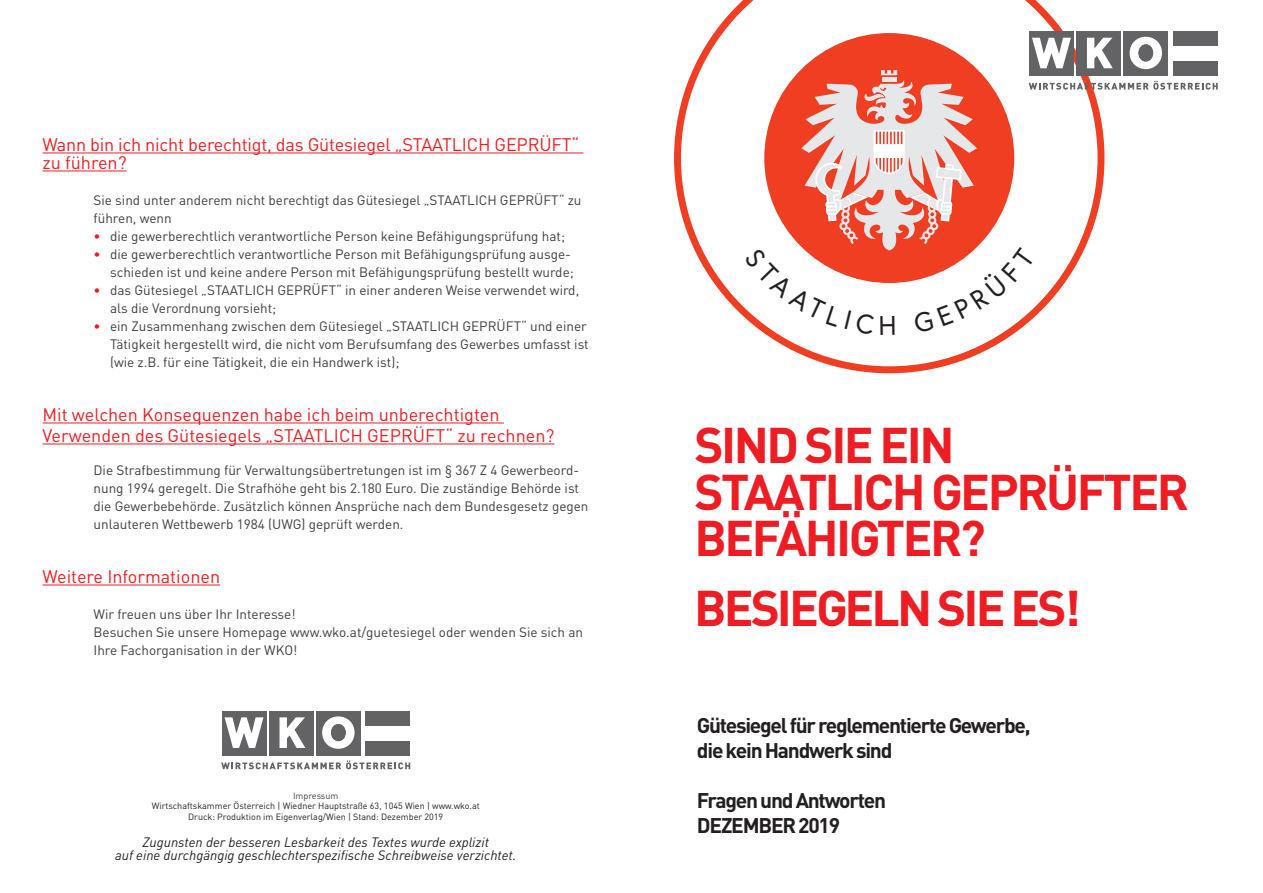
<style>
.page{position:relative;width:1263px;height:893px;background:#fff}
.page>*{position:absolute;margin:0;border:0;box-sizing:border-box;transform-origin:0 0}
.t1{font:700 49.5px/46.5px "DIN Pro";letter-spacing:-.05em;color:#ee1d23}
.t2{font:700 21px/25.2px "DIN Pro";letter-spacing:-.06em;color:#231f20}
.t3{font:18px/18px "DIN Pro";color:#ee1d23}
.t4{font:13.5px/18px "DIN Pro";color:#3e3e3f}
.t5{font:italic 13.5px/13.5px "DIN Pro";color:#231f20;text-align:center}
.t6{font:9px/10.5px "DIN Pro";color:#231f20;text-align:center}
.t7{font:9px "DIN Pro";color:#3e3e3f}
.s1{color:#ee1d23}
</style>
<div class="page">
<hr style="left:43px;top:152px;width:540px;height:1px;background:#ee1d23">
<hr style="left:43px;top:170px;width:84px;height:1px;background:#ee1d23">
<hr style="left:43px;top:422px;width:461px;height:1px;background:#ee1d23">
<hr style="left:43px;top:443px;width:511px;height:1px;background:#ee1d23">
<hr style="left:43px;top:584px;width:177px;height:1px;background:#ee1d23">
<div style="left:316px;top:710px;width:45px;height:45px;background:#636366"></div>
<div style="left:269px;top:710px;width:45px;height:45px;background:#636366"></div>
<svg style="left:221px;top:760px;width:189px;height:9px"></svg>
<svg style="left:279px;top:717px;width:26px;height:31px"></svg>
<div style="left:222px;top:710px;width:44px;height:45px;background:#636366"></div>
<svg style="left:225px;top:717px;width:38px;height:31px"></svg>
<div style="left:365px;top:710px;width:45px;height:15px;background:#636366"></div>
<div style="left:365px;top:740px;width:45px;height:15px;background:#636366"></div>
<svg style="left:322px;top:716px;width:33px;height:33px"></svg>
<svg style="left:674px;top:0;width:389px;height:373px"></svg>
<div style="left:801px;top:0;width:175px;height:25px;background:#fff"></div>
<div style="left:1123px;top:31px;width:45px;height:45px;background:#636366"></div>
<div style="left:1076px;top:31px;width:45px;height:45px;background:#636366"></div>
<div style="left:1029px;top:31px;width:45px;height:45px;background:#636366"></div>
<div style="left:1173px;top:31px;width:45px;height:15px;background:#636366"></div>
<svg style="left:744px;top:37px;width:474px;height:298px"></svg>
<h3 class="t3" style="left:43px;top:134px;width:538px">Wann bin ich nicht berechtigt, das Gütesiegel „STAATLICH GEPRÜFT“ zu führen?</h3>
<p class="t4" style="left:94px;top:190px;width:489px">Sie sind unter anderem nicht berechtigt das Gütesiegel „STAATLICH GEPRÜFT“ zu führen, wenn</p>
<p class="t4" style="left:94px;top:226px;width:473px"><span class="s1">•</span> die gewerberechtlich verantwortliche Person keine Befähigungsprüfung hat;</p>
<p class="t4" style="left:94px;top:244px;width:482px;text-align:right"><span class="s1">•</span> die gewerberechtlich verantwortliche Person mit Befähigungsprüfung ausge&shy;schieden ist und keine andere Person mit Befähigungsprüfung bestellt wurde;</p>
<p class="t4" style="left:110px;top:280px;width:471px;text-indent:-16px"><span class="s1">•</span> das Gütesiegel „STAATLICH GEPRÜFT“ in einer anderen Weise verwendet wird, als die Verordnung vorsieht;</p>
<p class="t4" style="left:110px;top:316px;width:480px;text-indent:-16px"><span class="s1">•</span> ein Zusammenhang zwischen dem Gütesiegel „STAATLICH GEPRÜFT“ und einer<br>Tätigkeit hergestellt wird, die nicht vom Berufsumfang des Gewerbes umfasst ist (wie z.B. für eine Tätigkeit, die ein Handwerk ist);</p>
<h3 class="t3" style="left:43px;top:403px;width:513px;line-height:21px">Mit welchen Konsequenzen habe ich beim unberechtigten<br>Verwenden des Gütesiegels „STAATLICH GEPRÜFT“ zu rechnen?</h3>
<p class="t4" style="left:94px;top:460px;width:496px">Die Strafbestimmung für Verwaltungsübertretungen ist im § 367 Z 4 Gewerbeord&shy;nung 1994 geregelt. Die Strafhöhe geht bis 2.180 Euro. Die zuständige Behörde ist die Gewerbebehörde. Zusätzlich können Ansprüche nach dem Bundesgesetz gegen unlauteren Wettbewerb 1984 (UWG) geprüft werden.</p>
<h3 class="t3" style="left:43px;top:566px;width:179px">Weitere Informationen</h3>
<p class="t4" style="left:94px;top:604px;width:491px">Wir freuen uns über Ihr Interesse!<br>Besuchen Sie unsere Homepage www.wko.at/guetesiegel oder wenden Sie sich an<br>Ihre Fachorganisation in der WKO!</p>
<p class="t7" style="left:293px;top:789px;width:47px">Impressum</p>
<p class="t6" style="left:152px;top:800px;width:330px">Wirtschaftskammer Österreich | Wiedner Hauptstraße 63, 1045 Wien | www.wko.at<br>Druck: Produktion im Eigenverlag/Wien | Stand: Dezember 2019</p>
<p class="t5" style="left:115px;top:835px;width:403px">Zugunsten der besseren Lesbarkeit des Textes wurde explizit<br>auf eine durchgängig geschlechterspezifische Schreibweise verzichtet.</p>
<h1 class="t1" style="left:694px;top:420px;width:496px">SIND SIE EIN staatlich geprüfter<br>Befähigter?</h1>
<h1 class="t1" style="left:694px;top:583px;width:388px">BESIEGELN SIE ES!</h1>
<h2 class="t2" style="left:697px;top:711px;width:335px">Gütesiegel für reglementierte Gewerbe, die kein Handwerk sind</h2>
<h2 class="t2" style="left:697px;top:787px;width:191px">Fragen und Antworten<br>DEZEMBER 2019</h2>
</div>
